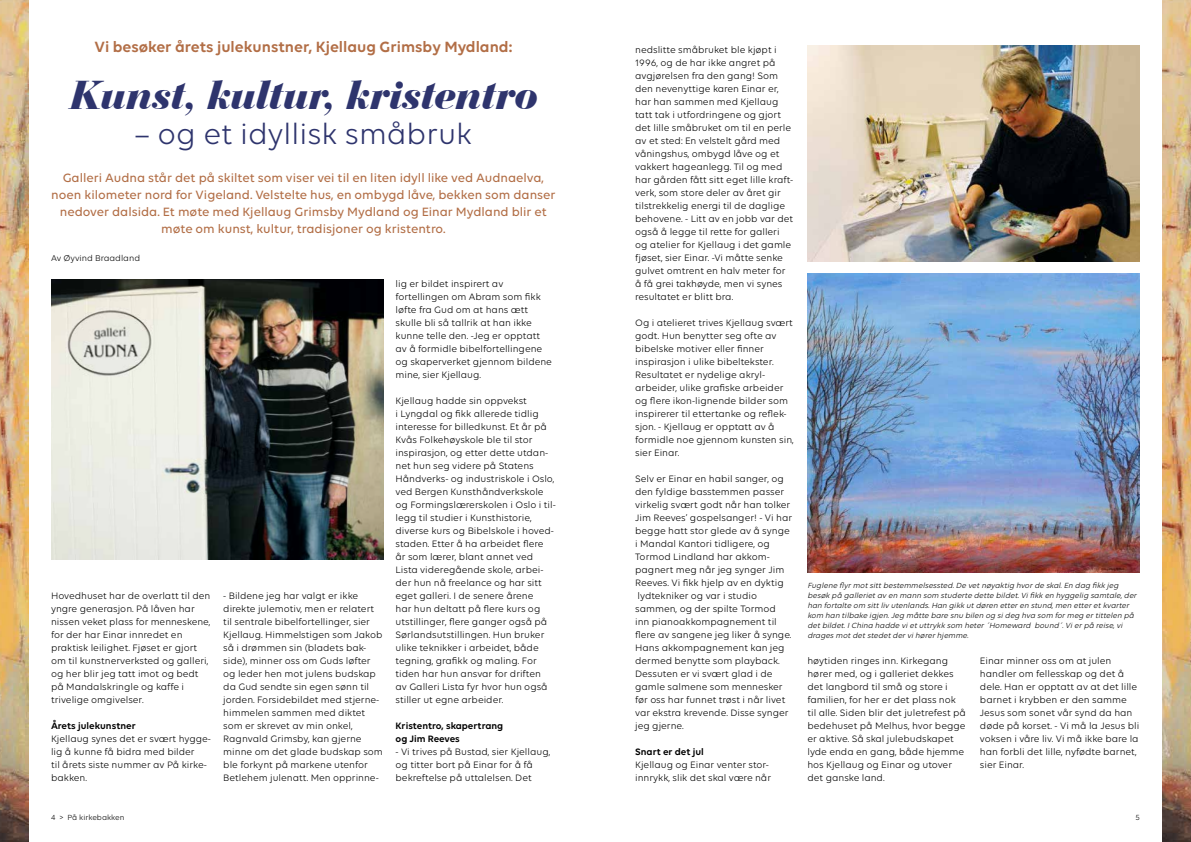
<style>
.page{position:relative;width:1191px;height:842px;background:#fff}
.page>*{position:absolute;margin:0;border:0;box-sizing:border-box;transform-origin:0 0}
.t1{font:italic 700 42px "Bedini";color:#2e346d}
.t2{font:31px "Volte";color:#2e346d}
.t3{font:600 16px "Volte";color:#b26e46}
.t4{font:500 13px/17px "Volte";color:#b26e46;text-align:center}
.t5{font:10px/13px "Volte";color:#000}
.t6{font:600 10px/13px "Volte";color:#000}
.t7{font:9px "Volte";color:#000}
.t8{font:italic 8px/10px "Volte";color:#000}
.t9{font:8px "Volte";color:#000}
</style>
<div class="page">
<img style="left:51px;top:279px;width:332px;height:281px">
<img style="left:807px;top:45px;width:333px;height:216px">
<img style="left:807px;top:274px;width:333px;height:299px">
<img style="left:1162px;top:0;width:29px;height:842px">
<img style="left:0;top:0;width:28px;height:842px">
<h3 class="t3" style="left:94px;top:38px;width:419px">Vi besøker årets julekunstner, Kjellaug Grimsby Mydland:</h3>
<p class="t5" style="left:635px;top:43px;width:160px">nedslitte småbruket ble kjøpt i<br>1996, og de har ikke angret på avgjørelsen fra den gang! Som den nevenyttige karen Einar er, har han sammen med Kjellaug tatt tak i utfordringene og gjort det lille småbruket om til en perle av et sted: En velstelt gård med våningshus, ombygd låve og et vakkert hageanlegg. Til og med har gården fått sitt eget lille kraft&shy;verk, som store deler av året gir tilstrekkelig energi til de daglige behovene. - Litt av en jobb var det også å legge til rette for galleri og atelier for Kjellaug i det gamle fjøset, sier Einar. -Vi måtte senke gulvet omtrent en halv meter for å få grei takhøyde, men vi synes resultatet er blitt bra.</p>
<p class="t5" style="left:635px;top:316px;width:160px">Og i atelieret trives Kjellaug svært godt. Hun benytter seg ofte av bibelske motiver eller finner inspirasjon i ulike bibeltekster.<br>Resultatet er nydelige akryl&shy;arbeider, ulike grafiske arbeider og flere ikon-lignende bilder som inspirerer til ettertanke og reflek&shy;sjon. - Kjellaug er opptatt av å formidle noe gjennom kunsten sin, sier Einar.</p>
<p class="t5" style="left:635px;top:472px;width:158px">Selv er Einar en habil sanger, og den fyldige basstemmen passer virkelig svært godt når han tolker<br>Jim Reeves’ gospelsanger! - Vi har begge hatt stor glede av å synge i Mandal Kantori tidligere, og<br>Tormod Lindland har akkom&shy;pagnert meg når jeg synger Jim<br>Reeves. Vi fikk hjelp av en dyktig lydtekniker og var i studio sammen, og der spilte Tormod inn pianoakkompagnement til flere av sangene jeg liker å synge.<br>Hans akkompagnement kan jeg dermed benytte som playback.<br>Dessuten er vi svært glad i de gamle salmene som mennesker før oss har funnet trøst i når livet var ekstra krevende. Disse synger jeg gjerne.</p>
<p class="t6" style="left:635px;top:745px;width:70px">Snart er det jul</p>
<p class="t5" style="left:635px;top:758px;width:137px">Kjellaug og Einar venter stor&shy;innrykk, slik det skal være når</p>
<h1 class="t1" style="left:69px;top:70px;width:470px">Kunst, kultur, kristentro</h1>
<h2 class="t2" style="left:135px;top:117px;width:339px">– og et idyllisk småbruk</h2>
<p class="t4" style="left:51px;top:169px;width:506px">Galleri Audna står det på skiltet som viser vei til en liten idyll like ved Audnaelva, noen kilometer nord for Vigeland. Velstelte hus, en ombygd låve, bekken som danser nedover dalsida. Et møte med Kjellaug Grimsby Mydland og Einar Mydland blir et møte om kunst, kultur, tradisjoner og kristentro.</p>
<p class="t7" style="left:51px;top:253px;width:91px">Av Øyvind Braadland</p>
<p class="t5" style="left:395px;top:277px;width:158px">lig er bildet inspirert av fortellingen om Abram som fikk løfte fra Gud om at hans ætt skulle bli så tallrik at han ikke kunne telle den. -Jeg er opptatt av å formidle bibelfortellingene og skaperverket gjennom bildene mine, sier Kjellaug.</p>
<p class="t5" style="left:395px;top:394px;width:162px">Kjellaug hadde sin oppvekst<br>i Lyngdal og fikk allerede tidlig interesse for billedkunst. Et år på<br>Kvås Folkehøyskole ble til stor inspirasjon, og etter dette utdan&shy;net hun seg videre på Statens<br>Håndverks- og industriskole i Oslo, ved Bergen Kunsthåndverkskole og Formingslærerskolen i Oslo i til&shy;legg til studier i Kunsthistorie, diverse kurs og Bibelskole i hoved&shy;staden. Etter å ha arbeidet flere år som lærer, blant annet ved<br>Lista videregående skole, arbei&shy;der hun nå freelance og har sitt eget galleri. I de senere årene<br>har hun deltatt på flere kurs og utstillinger, flere ganger også på<br>Sørlandsutstillingen. Hun bruker ulike teknikker i arbeidet, både tegning, grafikk og maling. For tiden har hun ansvar for driften<br>av Galleri Lista fyr hvor hun også stiller ut egne arbeider.</p>
<p class="t6" style="left:395px;top:719px;width:109px">Kristentro, skapertrang og Jim Reeves</p>
<p class="t5" style="left:395px;top:745px;width:156px">- Vi trives på Bustad, sier Kjellaug, og titter bort på Einar for å få bekreftelse på uttalelsen. Det</p>
<p class="t5" style="left:51px;top:589px;width:161px">Hovedhuset har de overlatt til den yngre generasjon. På låven har nissen veket plass for menneskene, for der har Einar innredet en praktisk leilighet. Fjøset er gjort om til kunstnerverksted og galleri, og her blir jeg tatt imot og bedt på Mandalskringle og kaffe i trivelige omgivelser.</p>
<p class="t6" style="left:51px;top:719px;width:86px">Årets julekunstner</p>
<p class="t5" style="left:51px;top:732px;width:161px">Kjellaug synes det er svært hygge&shy;lig å kunne få bidra med bilder<br>til årets siste nummer av På kirke&shy;bakken.</p>
<p class="t5" style="left:223px;top:589px;width:161px">- Bildene jeg har valgt er ikke direkte julemotiv, men er relatert til sentrale bibelfortellinger, sier<br>Kjellaug. Himmelstigen som Jakob så i drømmen sin (bladets bak&shy;side), minner oss om Guds løfter og leder hen mot julens budskap da Gud sendte sin egen sønn til jorden. Forsidebildet med stjerne&shy;himmelen sammen med diktet som er skrevet av min onkel,<br>Ragnvald Grimsby, kan gjerne minne om det glade budskap som ble forkynt på markene utenfor<br>Betlehem julenatt. Men opprinne-</p>
<p class="t8" style="left:807px;top:580px;width:332px">Fuglene flyrmotsittbestemmelsessted.De vetnøyaktig hvorde skal.En dag fikk jeg besøk på gallerietav en mann som studerte dette bildet.Vifikk en hyggelig samtale,der han fortalte om sittliv utenlands.Han gikk utdøren etteren stund,men etteretkvarter kom han tilbake igjen.Jeg måtte bare snu bilen og sideg hva som formeg ertittelen på detbildet.IChina hadde vietuttrykk som heter´Homeward bound´.Vierpå reise,vi drages motdetstedetdervihørerhjemme.</p>
<p class="t5" style="left:807px;top:654px;width:160px">høytiden ringes inn. Kirkegang hører med, og i galleriet dekkes det langbord til små og store i familien, for her er det plass nok til alle. Siden blir det juletrefest på bedehuset på Melhus, hvor begge er aktive. Så skal julebudskapet lyde enda en gang, både hjemme hos Kjellaug og Einar og utover det ganske land.</p>
<p class="t5" style="left:980px;top:654px;width:161px">Einar minner oss om at julen handler om fellesskap og det å dele. Han er opptatt av at det lille barnet i krybben er den samme<br>Jesus som sonet vår synd da han døde på korset. - Vi må la Jesus bli voksen i våre liv. Vi må ikke bare la han forbli det lille, nyfødte barnet, sier Einar.</p>
<p class="t9" style="left:51px;top:813px;width:75px">4 &gt; På kirkebakken</p>
<p class="t9" style="left:1135px;top:813px;width:6px">5</p>
</div>
